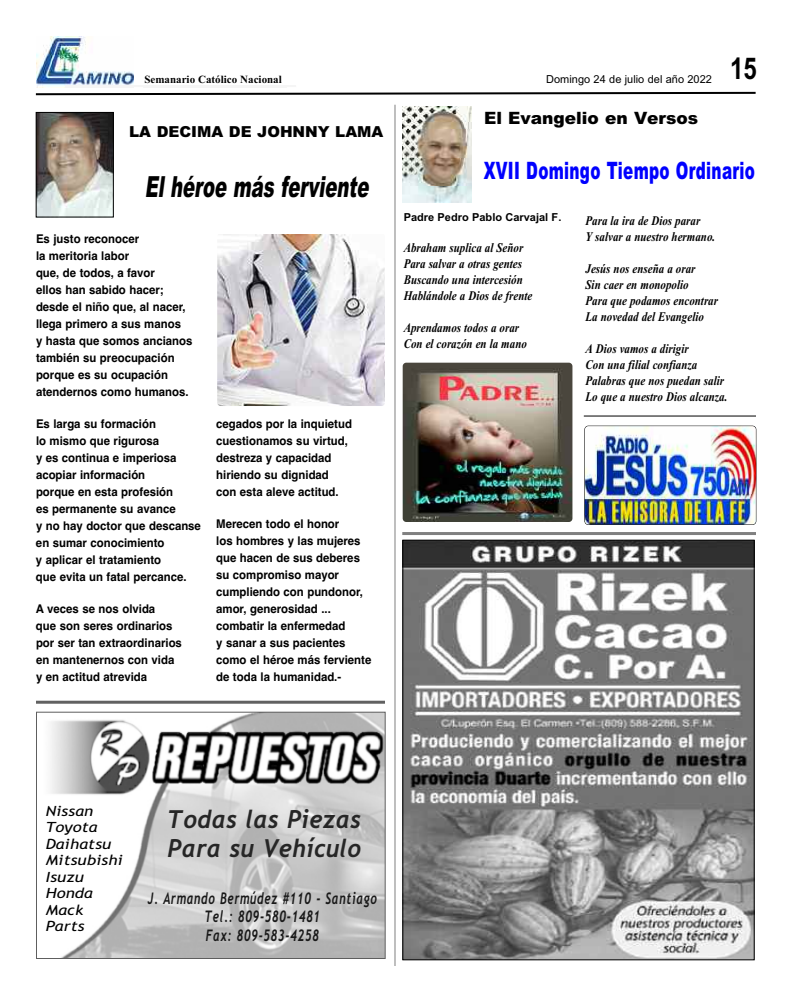
<style>
.page{position:relative;width:792px;height:1008px;background:#fff}
.page>*{position:absolute;margin:0;border:0;box-sizing:border-box;transform-origin:0 0}
.t1{font:700 30px "Arial";color:#000;scale:.8 1}
.t2{font:900 29.1px "Arial";color:#000;scale:.62 1}
.t3{font:italic 700 24.9px/29.4px "Trebuchet";letter-spacing:.01em;color:#262626;scale:.96 1}
.t4{font:900 24px "Arial";letter-spacing:.02em;color:#00f;scale:.63 1}
.t5{font:900 17px "Arial";color:#000}
.t6{font:italic 700 16px/18.6px "Trebuchet";letter-spacing:.06em;color:#191919;text-align:center;scale:.71 1}
.t7{font:900 15.2px "Arial";color:#000}
.t8{font:italic 14.1px/16.5px "Trebuchet MS";letter-spacing:.01em;color:#000;scale:1.17 1}
.t9{font:italic 700 13.2px/16px "Times New Roman";color:#000;scale:.83 1}
.t10{font:700 12px/17px "Helvetica";color:#000;scale:.95 1}
.t11{font:11px "Arial";color:#000}
.t12{font:700 11px "Times New Roman";color:#000}
.t13{font:11px "Arial Bold MT OTF";color:#000}
</style>
<div class="page">
<img style="left:36px;top:36px;width:98px;height:49px">
<svg style="left:35px;top:85px;width:721px;height:11px"></svg>
<hr style="left:143px;top:85px;width:144px;height:2px;background:#f5f5f5">
<img style="left:65px;top:85px;width:69px;height:2px">
<hr style="left:394px;top:105px;width:1px;height:861px;background:#808080">
<hr style="left:402px;top:532px;width:354px;height:3px;background:#808080">
<img style="left:405px;top:542px;width:347px;height:416px">
<div style="left:403px;top:540px;width:351px;height:420px;border:1px solid #000"></div>
<img style="left:38px;top:114px;width:74px;height:101px">
<div style="left:36px;top:112px;width:78px;height:105px;border:1px solid #000"></div>
<img style="left:403px;top:107px;width:68px;height:95px">
<img style="left:585px;top:426px;width:171px;height:99px;border-radius:4px">
<div style="left:584px;top:426px;width:172px;height:99px;border:1px solid #000;border-radius:4px"></div>
<img style="left:403px;top:363px;width:169px;height:159px;border-radius:4px">
<hr style="left:584px;top:416px;width:172px;height:1px;background:#000">
<hr style="left:36px;top:701px;width:349px;height:3px;background:#616161">
<img style="left:51px;top:714px;width:333px;height:243px">
<div style="left:36px;top:712px;width:350px;height:247px;border:1px solid #5e5e5e"></div>
<img style="left:217px;top:234px;width:168px;height:172px">
<p class="t12" style="left:144px;top:72px;width:139px">Semanario Católico Nacional</p>
<p class="t11" style="left:546px;top:73px;width:167px">Domingo 24 de julio del año 2022</p>
<h1 class="t1" style="left:730px;top:51px;width:35px">15</h1>
<p class="t7" style="left:129px;top:123px;width:256px">LA DECIMA DE JOHNNY LAMA</p>
<h2 class="t2" style="left:145px;top:170px;width:371px">El héroe más ferviente</h2>
<p class="t10" style="left:36px;top:230px;width:166px">Es justo reconocer<br>la meritoria labor<br>que, de todos, a favor<br>ellos han sabido hacer; desde el niño que, al nacer, llega primero a sus manos<br>y hasta que somos ancianos también su preocupación porque es su ocupación atendernos como humanos.</p>
<p class="t10" style="left:36px;top:415px;width:175px">Es larga su formación<br>lo mismo que rigurosa<br>y es continua e imperiosa acopiar información<br>porque en esta profesión<br>es permanente su avance<br>y no hay doctor que descanse en sumar conocimiento<br>y aplicar el tratamiento<br>que evita un fatal percance.</p>
<p class="t10" style="left:36px;top:600px;width:155px">A veces se nos olvida<br>que son seres ordinarios por ser tan extraordinarios en mantenernos con vida y en actitud atrevida</p>
<p class="t10" style="left:216px;top:415px;width:144px">cegados por la inquietud cuestionamos su virtud, destreza y capacidad hiriendo su dignidad con esta aleve actitud.</p>
<p class="t10" style="left:216px;top:515px;width:165px">Merecen todo el honor<br>los hombres y las mujeres que hacen de sus deberes su compromiso mayor cumpliendo con pundonor, amor, generosidad ... combatir la enfermedad<br>y sanar a sus pacientes como el héroe más ferviente de toda la humanidad.-</p>
<h3 class="t5" style="left:484px;top:109px;width:216px">El Evangelio en Versos</h3>
<h3 class="t4" style="left:484px;top:157px;width:432px">XVII Domingo Tiempo Ordinario</h3>
<p class="t13" style="left:404px;top:211px;width:159px">Padre Pedro Pablo Carvajal F.</p>
<p class="t9" style="left:586px;top:212px;width:158px">Para la ira de Dios parar<br>Y salvar a nuestro hermano.</p>
<p class="t9" style="left:586px;top:260px;width:161px">Jesús nos enseña a orar<br>Sin caer en monopolio<br>Para que podamos encontrar<br>La novedad del Evangelio</p>
<p class="t9" style="left:586px;top:340px;width:173px">A Dios vamos a dirigir<br>Con una filial confianza<br>Palabras que nos puedan salir<br>Lo que a nuestro Dios alcanza.</p>
<p class="t9" style="left:404px;top:240px;width:157px">Abraham suplica al Señor<br>Para salvar a otras gentes<br>Buscando una intercesión<br>Hablándole a Dios de frente</p>
<p class="t9" style="left:404px;top:320px;width:150px">Aprendamos todos a orar<br>Con el corazón en la mano</p>
<p class="t8" style="left:46px;top:803px;width:68px">Nissan<br>Toyota<br>Daihatsu<br>Mitsubishi<br>Isuzu<br>Honda<br>Mack<br>Parts</p>
<h3 class="t3" style="left:167px;top:804px;width:204px">Todas las Piezas<br>Para su Vehículo</h3>
<h3 class="t6" style="left:148px;top:889px;width:324px">J. Armando Bermúdez #110 - Santiago<br>Tel.: 809-580-1481<br>Fax: 809-583-4258</h3>
</div>
